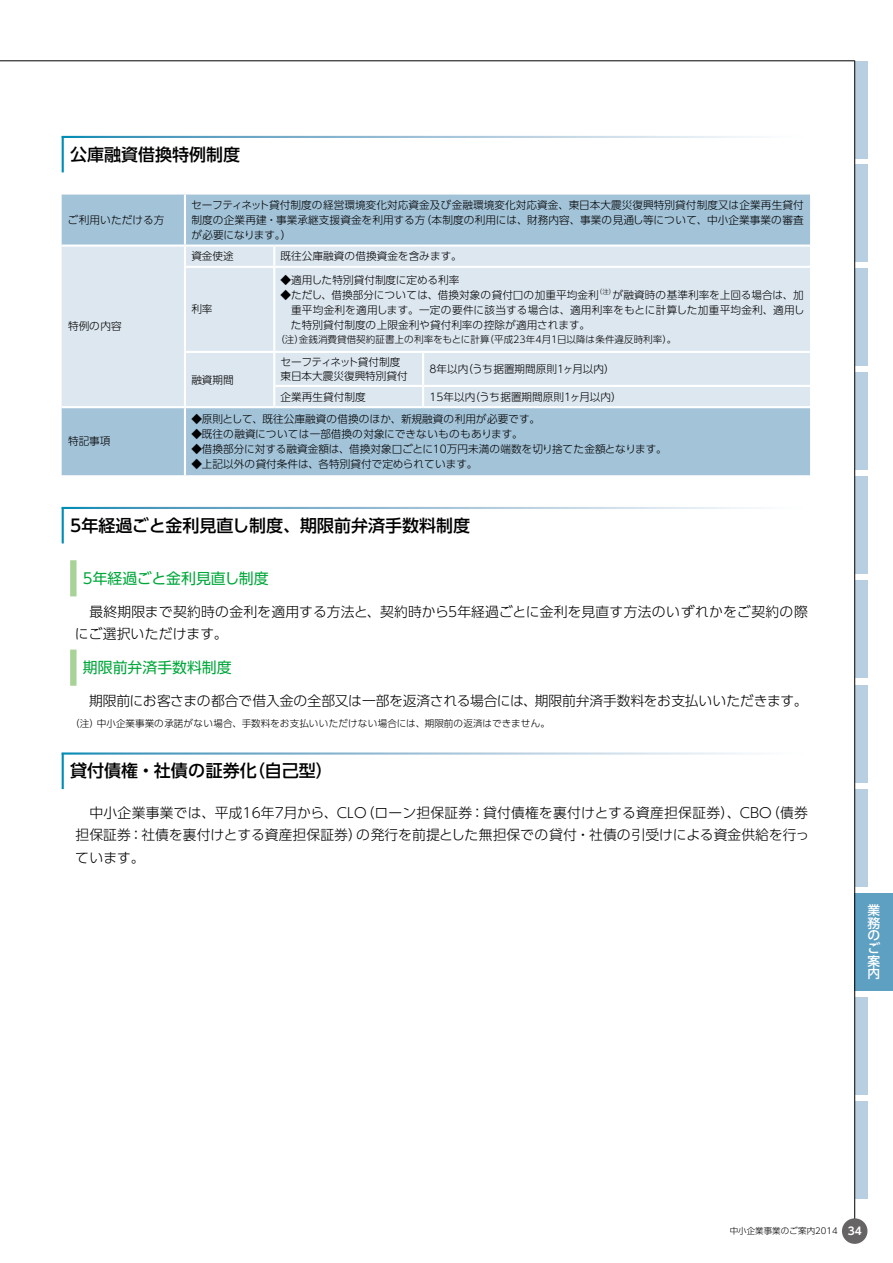
<style>
.page{position:relative;width:893px;height:1263px;background:#fff}
.page>*{position:absolute;margin:0;border:0;box-sizing:border-box;transform-origin:0 0}
.t1{font:500 16.95px "UD Shin Go Pro";color:#000}
.t2{font:14.85px "UD Shin Go Pro";color:#00a73b}
.t3{font:300 13.8px/22.4px "UD Shin Go Pro";color:#000}
.t4{font:500 12.75px/12.6px "UD Shin Go Pro";color:#fff;text-align:justify}
.t5{font:300 10.65px/14.9px "UD Shin Go Pro";color:#000;text-align:justify}
.t6{font:300 9.6px "UD Shin Go Pro";color:#000}
.t7{font:300 8.55px "UD Shin Go Pro";color:#000}
.t8{font:300 6.45px "UD Shin Go Pro";color:#000}
.s1{font-family:"UD Shin Go Pro De";font-weight:700;font-size:10.65px;color:#fff}
</style>
<div class="page">
<hr style="left:0;top:61px;width:855px;height:1px;background:#000">
<div style="left:62px;top:195px;width:748px;height:280px;background:#a3c3d8"></div>
<div style="left:62px;top:247px;width:748px;height:159px;background:#dde7f0"></div>
<hr style="left:184px;top:195px;width:2px;height:49px;background:#fff">
<hr style="left:62px;top:244px;width:123px;height:3px;background:#fff">
<svg style="left:184px;top:247px;width:2px;height:19px"></svg>
<hr style="left:185px;top:244px;width:89px;height:3px;background:#fff">
<svg style="left:273px;top:247px;width:2px;height:19px"></svg>
<hr style="left:274px;top:244px;width:149px;height:3px;background:#fff">
<hr style="left:423px;top:244px;width:387px;height:3px;background:#fff">
<hr style="left:184px;top:268px;width:2px;height:83px;background:#fff">
<hr style="left:184px;top:266px;width:90px;height:2px;background:#fff">
<hr style="left:273px;top:268px;width:2px;height:83px;background:#fff">
<hr style="left:274px;top:266px;width:149px;height:2px;background:#fff">
<hr style="left:423px;top:266px;width:387px;height:2px;background:#fff">
<hr style="left:184px;top:353px;width:2px;height:33px;background:#fff">
<hr style="left:184px;top:386px;width:2px;height:20px;background:#fff">
<hr style="left:184px;top:351px;width:90px;height:2px;background:#fff">
<hr style="left:273px;top:353px;width:2px;height:33px;background:#fff">
<hr style="left:274px;top:351px;width:149px;height:2px;background:#fff">
<hr style="left:422px;top:353px;width:2px;height:32px;background:#fff">
<hr style="left:423px;top:351px;width:387px;height:2px;background:#fff">
<hr style="left:273px;top:386px;width:2px;height:20px;background:#fff">
<hr style="left:275px;top:385px;width:148px;height:2px;background:#fff">
<svg style="left:422px;top:387px;width:2px;height:19px"></svg>
<hr style="left:423px;top:385px;width:387px;height:2px;background:#fff">
<hr style="left:62px;top:406px;width:123px;height:2px;background:#fff">
<hr style="left:184px;top:408px;width:2px;height:67px;background:#fff">
<hr style="left:185px;top:406px;width:89px;height:2px;background:#fff">
<hr style="left:274px;top:406px;width:149px;height:2px;background:#fff">
<hr style="left:423px;top:406px;width:387px;height:2px;background:#fff">
<hr style="left:62px;top:136px;width:2px;height:36px;background:#008db4">
<hr style="left:62px;top:507px;width:2px;height:36px;background:#008db4">
<div style="left:70px;top:560px;width:7px;height:36px;background:#a7d397"></div>
<div style="left:70px;top:649px;width:7px;height:37px;background:#a7d397"></div>
<hr style="left:62px;top:753px;width:2px;height:36px;background:#008db4">
<div style="left:855px;top:164px;width:12px;height:97px;background:#b7cfe0"></div>
<div style="left:855px;top:476px;width:12px;height:98px;background:#b7cfe0"></div>
<div style="left:855px;top:580px;width:12px;height:98px;background:#b7cfe0"></div>
<div style="left:855px;top:789px;width:12px;height:98px;background:#b7cfe0"></div>
<div style="left:855px;top:685px;width:12px;height:97px;background:#b7cfe0"></div>
<div style="left:855px;top:997px;width:12px;height:98px;background:#b7cfe0"></div>
<div style="left:855px;top:1101px;width:12px;height:98px;background:#b7cfe0"></div>
<div style="left:855px;top:61px;width:12px;height:97px;background:#b7cfe0"></div>
<div style="left:855px;top:268px;width:12px;height:98px;background:#b7cfe0"></div>
<div style="left:855px;top:372px;width:12px;height:98px;background:#b7cfe0"></div>
<div style="left:855px;top:893px;width:38px;height:98px;background:#5ea0c2"></div>
<hr style="left:854px;top:61px;width:1px;height:1170px;background:#000">
<div style="left:842px;top:1218px;width:25px;height:26px;background:#666464;border-radius:50%"></div>
<h1 class="t1" style="left:70px;top:140px;width:172px">公庫融資借換特例制度</h1>
<p class="t5" style="left:68px;top:212px;width:98px">ご利用いただける方</p>
<p class="t5" style="left:68px;top:319px;width:55px">特例の内容</p>
<p class="t5" style="left:68px;top:433px;width:44px">特記事項</p>
<p class="t5" style="left:191px;top:197px;width:614px">セーフティネット貸付制度の経営環境変化対応資金及び金融環境変化対応資金、東日本大震災復興特別貸付制度又は企業再生貸付制度の企業再建・事業承継支援資金を利用する方（本制度の利用には、財務内容、事業の見通し等について、中小企業事業の審査が必要になります。）</p>
<p class="t5" style="left:191px;top:248px;width:44px">資金使途</p>
<p class="t5" style="left:281px;top:248px;width:183px">既往公庫融資の借換資金を含みます。</p>
<p class="t5" style="left:191px;top:302px;width:23px">利率</p>
<p class="t5" style="left:191px;top:372px;width:44px">融資期間</p>
<p class="t5" style="left:281px;top:272px;width:180px">◆適用した特別貸付制度に定める利率</p>
<p class="t5" style="left:281px;top:287px;width:320px">◆ただし、借換部分については、借換対象の貸付口の加重平均金利</p>
<p class="t8" style="left:596px;top:287px;width:21px">（注）</p>
<p class="t5" style="left:291px;top:287px;width:515px;text-indent:322px">が融資時の基準利率を上回る場合は、加重平均金利を適用します。一定の要件に該当する場合は、適用利率をもとに計算した加重平均金利、適用した特別貸付制度の上限金利や貸付利率の控除が適用されます。</p>
<p class="t6" style="left:275px;top:331px;width:402px">（注）金銭消費貸借契約証書上の利率をもとに計算（平成23年4月1日以降は条件違反時利率）。</p>
<p class="t5" style="left:280px;top:354px;width:129px">セーフティネット貸付制度東日本大震災復興特別貸付</p>
<p class="t5" style="left:429px;top:361px;width:187px">8年以内（うち据置期間原則1ヶ月以内）</p>
<p class="t5" style="left:281px;top:389px;width:87px">企業再生貸付制度</p>
<p class="t5" style="left:429px;top:389px;width:194px">15年以内（うち据置期間原則1ヶ月以内）</p>
<p class="t5" style="left:191px;top:411px;width:350px">◆原則として、既往公庫融資の借換のほか、新規融資の利用が必要です。</p>
<p class="t5" style="left:191px;top:426px;width:333px">◆既往の融資については一部借換の対象にできないものもあります。</p>
<p class="t5" style="left:191px;top:441px;width:477px">◆借換部分に対する融資金額は、借換対象口ごとに10万円未満の端数を切り捨てた金額となります。</p>
<p class="t5" style="left:191px;top:456px;width:288px">◆上記以外の貸付条件は、各特別貸付で定められています。</p>
<h1 class="t1" style="left:70px;top:511px;width:401px">5年経過ごと金利見直し制度、期限前弁済手数料制度</h1>
<h2 class="t2" style="left:83px;top:566px;width:187px">5年経過ごと金利見直し制度</h2>
<p class="t3" style="left:75px;top:600px;width:735px">　最終期限まで契約時の金利を適用する方法と、契約時から5年経過ごとに金利を見直す方法のいずれかをご契約の際にご選択いただけます。</p>
<h2 class="t2" style="left:83px;top:656px;width:150px">期限前弁済手数料制度</h2>
<p class="t3" style="left:75px;top:689px;width:733px">　期限前にお客さまの都合で借入金の全部又は一部を返済される場合には、期限前弁済手数料をお支払いいただきます。</p>
<p class="t6" style="left:70px;top:716px;width:481px">（注）中小企業事業の承諾がない場合、手数料をお支払いいただけない場合には、期限前の返済はできません。</p>
<h1 class="t1" style="left:70px;top:757px;width:264px">貸付債権・社債の証券化（自己型）</h1>
<p class="t3" style="left:75px;top:801px;width:735px;text-align:justify">　中小企業事業では、平成16年7月から、CLO（ローン担保証券：貸付債権を裏付けとする資産担保証券）、CBO（債券担保証券：社債を裏付けとする資産担保証券）の発行を前提とした無担保での貸付・社債の引受けによる資金供給を行っています。</p>
<p class="t4" style="left:867px;top:904px;width:14px">業務のご案内</p>
<p class="t7" style="left:730px;top:1224px;width:134px">中小企業事業のご案内2014 <span class="s1">34</span></p>
</div>
